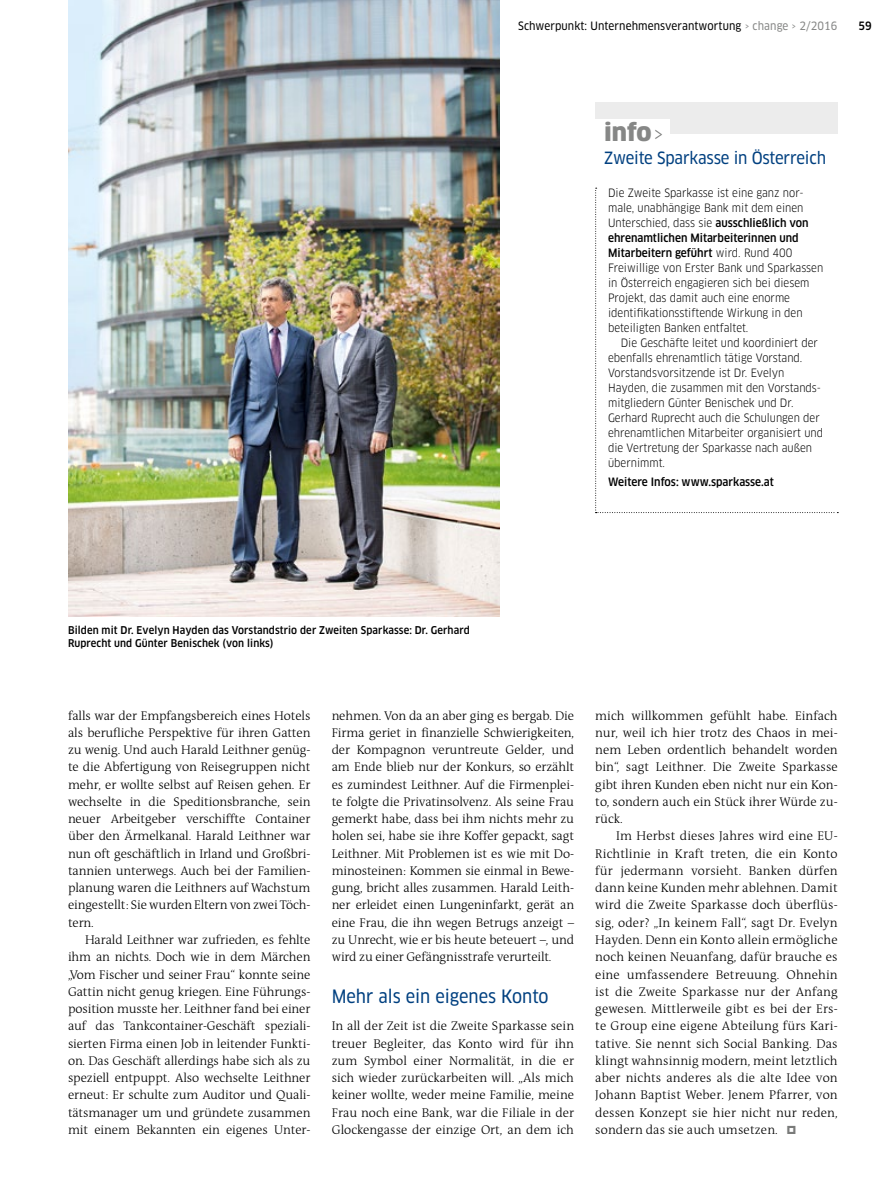
<style>
.page{position:relative;width:893px;height:1191px;background:#fff}
.page>*{position:absolute;margin:0;border:0;box-sizing:border-box;transform-origin:0 0}
.t1{font:900 24px "Clan OT";color:#868786}
.Zwiti_12pt{font:18px "Clan OT Narrow News";color:#004080}
.t2{font:16.5px "Clan OT Narrow News";letter-spacing:-.01em;color:#004080}
.Lauftext_mit_Einzug{font:300 12.75px/17.2px "The Antiqua B3";letter-spacing:-.01em;color:#000;text-align:justify}
.Infotext_7_5_10_boo{font:condensed 11.25px/15px "Clan OT";color:#000}
.t3{font:11.25px "Clan OT Narrow News";letter-spacing:.01em;color:#000}
.Infotext_7_5_10_boo-2{font:500 condensed 11.25px "Clan OT";color:#000}
.BU_standard{font:500 condensed 10.5px/13.5px "Clan OT";letter-spacing:.01em;color:#000}
.s1{color:#868786}
.s2{font-weight:400;font-stretch:condensed;color:#7a7b7a}
.s3{font-weight:500}
</style>
<div class="page">
<div style="left:595px;top:102px;width:243px;height:69px;background:#ececec"></div>
<div style="left:595px;top:119px;width:75px;height:52px;background:#fff"></div>
<div style="left:648px;top:135px;width:190px;height:36px;background:#fff"></div>
<svg style="left:595px;top:188px;width:243px;height:325px"></svg>
<img style="left:68px;top:0;width:431px;height:616px">
<p class="t3" style="left:518px;top:19px;width:321px">Schwerpunkt: Unternehmensverantwortung <span class="s1">› change › 2/2016</span></p>
<p class="Infotext_7_5_10_boo-2" style="left:858px;top:19px;width:15px">59</p>
<p class="t1" style="left:604px;top:118px;width:60px">info<span class="s2">&gt;</span></p>
<p class="t2" style="left:604px;top:148px;width:223px">Zweite Sparkasse in Österreich</p>
<p class="Infotext_7_5_10_boo" style="left:608px;top:185px;width:217px">Die Zweite Sparkasse ist eine ganz nor&shy;male, unabhängige Bank mit dem einen Unterschied, dass sie <span class="s3">ausschließlich von ehrenamtlichen Mitarbeiterinnen und Mitarbeitern geführt</span> wird. Rund 400<br>Freiwillige von Erster Bank und Sparkassen in Österreich engagieren sich bei diesem Projekt, das damit auch eine enorme identifikationsstiftende Wirkung in den beteiligten Banken entfaltet.</p>
<p class="Infotext_7_5_10_boo" style="left:608px;top:335px;width:216px;text-indent:13px">Die Geschäfte leitet und koordiniert der ebenfalls ehrenamtlich tätige Vorstand.<br>Vorstandsvorsitzende ist Dr. Evelyn Hayden, die zusammen mit den Vorstands&shy;mitgliedern Günter Benischek und Dr.<br>Gerhard Ruprecht auch die Schulungen der ehrenamtlichen Mitarbeiter organisiert und die Vertretung der Sparkasse nach außen übernimmt.</p>
<p class="Infotext_7_5_10_boo-2" style="left:608px;top:475px;width:167px">Weitere Infos: www.sparkasse.at</p>
<p class="BU_standard" style="left:68px;top:623px;width:403px">Bilden mit Dr. Evelyn Hayden das Vorstandstrio der Zweiten Sparkasse: Dr. Gerhard<br>Ruprecht und Günter Benischek (von links)</p>
<p class="Lauftext_mit_Einzug" style="left:68px;top:707px;width:244px">falls war der Empfangsbereich eines Hotels als berufliche Perspektive für ihren Gatten zu wenig. Und auch Harald Leithner genüg&shy;te die Abfertigung von Reisegruppen nicht mehr, er wollte selbst auf Reisen gehen. Er wechselte in die Speditionsbranche, sein neuer Arbeitgeber verschiffte Container über den Ärmelkanal. Harald Leithner war nun oft geschäftlich in Irland und Großbri&shy;tannien unterwegs. Auch bei der Familien&shy;planung waren die Leithners auf Wachstum eingestellt: Sie wurden Eltern von zwei Töch&shy;tern.</p>
<p class="Lauftext_mit_Einzug" style="left:68px;top:931px;width:244px;text-indent:17px">Harald Leithner war zufrieden, es fehlte ihm an nichts. Doch wie in dem Märchen „Vom Fischer und seiner Frau“ konnte seine Gattin nicht genug kriegen. Eine Führungs&shy;position musste her. Leithner fand bei einer auf das Tankcontainer-Geschäft speziali&shy;sierten Firma einen Job in leitender Funkti&shy;on. Das Geschäft allerdings habe sich als zu speziell entpuppt. Also wechselte Leithner erneut: Er schulte zum Auditor und Quali&shy;tätsmanager um und gründete zusammen mit einem Bekannten ein eigenes Unter-</p>
<p class="Lauftext_mit_Einzug" style="left:332px;top:707px;width:244px">nehmen. Von da an aber ging es bergab. Die Firma geriet in finanzielle Schwierigkeiten, der Kompagnon veruntreute Gelder, und am Ende blieb nur der Konkurs, so erzählt es zumindest Leithner. Auf die Firmenplei&shy;te folgte die Privatinsolvenz. Als seine Frau gemerkt habe, dass bei ihm nichts mehr zu holen sei, habe sie ihre Koffer gepackt, sagt Leithner. Mit Problemen ist es wie mit Do&shy;minosteinen: Kommen sie einmal in Bewe&shy;gung, bricht alles zusammen. Harald Leith&shy;ner erleidet einen Lungeninfarkt, gerät an eine Frau, die ihn wegen Betrugs anzeigt – zu Unrecht, wie er bis heute beteuert –, und wird zu einer Gefängnisstrafe verurteilt.</p>
<p class="Zwiti_12pt" style="left:332px;top:985px;width:218px">Mehr als ein eigenes Konto</p>
<p class="Lauftext_mit_Einzug" style="left:332px;top:1018px;width:244px">In all der Zeit ist die Zweite Sparkasse sein treuer Begleiter, das Konto wird für ihn zum Symbol einer Normalität, in die er sich wieder zurückarbeiten will. „Als mich keiner wollte, weder meine Familie, meine Frau noch eine Bank, war die Filiale in der Glockengasse der einzige Ort, an dem ich</p>
<p class="Lauftext_mit_Einzug" style="left:595px;top:707px;width:244px">mich willkommen gefühlt habe. Einfach nur, weil ich hier trotz des Chaos in mei&shy;nem Leben ordentlich behandelt worden bin“, sagt Leithner. Die Zweite Sparkasse gibt ihren Kunden eben nicht nur ein Kon&shy;to, sondern auch ein Stück ihrer Würde zu&shy;rück.</p>
<p class="Lauftext_mit_Einzug" style="left:595px;top:828px;width:244px;text-indent:21px">Im Herbst dieses Jahres wird eine EU-Richtlinie in Kraft treten, die ein Konto für jedermann vorsieht. Banken dürfen dann keine Kunden mehr ablehnen. Damit wird die Zweite Sparkasse doch überflüs&shy;sig, oder? „In keinem Fall“, sagt Dr. Evelyn Hayden. Denn ein Konto allein ermögliche noch keinen Neuanfang, dafür brauche es eine umfassendere Betreuung. Ohnehin ist die Zweite Sparkasse nur der Anfang gewesen. Mittlerweile gibt es bei der Ers&shy;te Group eine eigene Abteilung fürs Kari&shy;tative. Sie nennt sich Social Banking. Das klingt wahnsinnig modern, meint letztlich aber nichts anderes als die alte Idee von Johann Baptist Weber. Jenem Pfarrer, von dessen Konzept sie hier nicht nur reden, sondern das sie auch umsetzen.</p>
</div>
